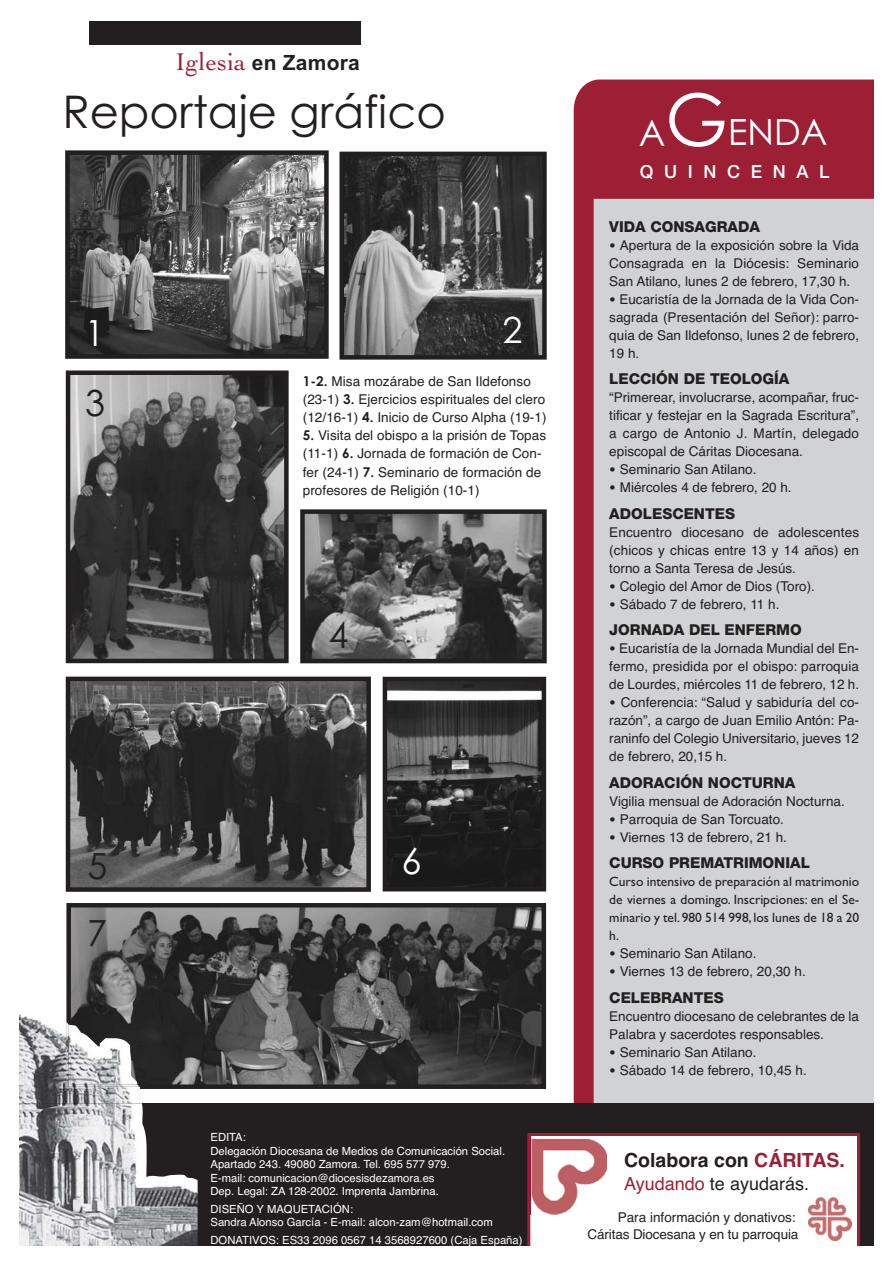
<style>
.page{position:relative;width:893px;height:1265px;background:#fff}
.page>*{position:absolute;margin:0;border:0;box-sizing:border-box;transform-origin:0 0}
.t1{font:45px "Century Gothic";color:#231f20}
.t2{font:36px "Century Gothic";color:#fff}
.t3{font:36px "Century Gothic";color:#231f20}
.t4{font:700 21px "Arial";letter-spacing:.01em;color:#231f20}
.t5{font:700 19.5px "Helvetica";color:#231f20}
.t6{font:18px "Helvetica";color:#231f20}
.t7{font:500 18px "Helvetica Neue";letter-spacing:.59em;color:#fff}
.t8{font:800 15px "Helvetica Neue";color:#231f20}
.t9{font:13.5px/18px "Helvetica";color:#231f20;text-align:justify}
.t10{font:13.5px/18px "Gill Sans";color:#231f20;text-align:justify}
.t11{font:11.25px/13.5px "Helvetica";color:#fff}
.s1{font-family:"Cochin";font-weight:400;font-size:25.5px;color:#9d1f35}
.s2{font-family:"Century Gothic";font-weight:700}
.s3{font-size:72px}
.s4{font-family:"Gill Sans";font-weight:700}
.s5{color:#9d1f35}
</style>
<div class="page">
<svg style="left:573px;top:80px;width:300px;height:1023px;background:#c8b3b9"></svg>
<img style="left:71px;top:908px;width:470px;height:176px">
<div style="left:66px;top:903px;width:480px;height:186px;border:4px solid #231f20"></div>
<div style="left:89px;top:21px;width:271px;height:24px;background:#231f20"></div>
<div style="left:20px;top:1103px;width:853px;height:142px;background:#231f20"></div>
<div style="left:527px;top:1133px;width:333px;height:112px;background:#fff"></div>
<img style="left:808px;top:1197px;width:43px;height:43px">
<img style="left:530px;top:1136px;width:77px;height:78px">
<img style="left:70px;top:155px;width:254px;height:199px">
<div style="left:65px;top:150px;width:264px;height:209px;border:4px solid #231f20"></div>
<img style="left:71px;top:375px;width:212px;height:283px">
<div style="left:66px;top:370px;width:222px;height:293px;border:4px solid #231f20"></div>
<img style="left:20px;top:986px;width:122px;height:117px">
<img style="left:66px;top:1022px;width:74px;height:67px">
<img style="left:69px;top:1024px;width:71px;height:62px">
<img style="left:71px;top:1025px;width:66px;height:59px">
<img style="left:20px;top:1103px;width:178px;height:142px">
<img style="left:344px;top:157px;width:197px;height:197px">
<div style="left:339px;top:152px;width:207px;height:207px;border:4px solid #231f20"></div>
<img style="left:71px;top:681px;width:295px;height:205px">
<div style="left:66px;top:676px;width:305px;height:215px;border:4px solid #231f20"></div>
<img style="left:387px;top:681px;width:154px;height:205px">
<div style="left:382px;top:676px;width:164px;height:215px;border:4px solid #231f20"></div>
<img style="left:305px;top:514px;width:236px;height:144px">
<div style="left:300px;top:509px;width:246px;height:154px;border:4px solid #231f20"></div>
<h3 class="t4" style="left:176px;top:50px;width:186px"><span class="s1">Iglesia</span> en Zamora</h3>
<h1 class="t1" style="left:62px;top:95px;width:385px">Reportaje gráfico</h1>
<h2 class="t2" style="left:85px;top:319px;width:21px">1</h2>
<h2 class="t2" style="left:502px;top:317px;width:21px">2</h2>
<h2 class="t3" style="left:85px;top:389px;width:21px">3</h2>
<p class="t9" style="left:303px;top:374px;width:245px;text-align:left"><span class="s2">1-2.</span> Misa mozárabe de San Ildefonso (23-1) <span class="s2">3.</span> Ejercicios espirituales del clero (12/16-1) <span class="s2">4.</span> Inicio de Curso Alpha (19-1)</p>
<p class="t9" style="left:303px;top:428px;width:245px;text-align:left"><span class="s2">5.</span> Visita del obispo a la prisión de Topas (11-1) <span class="s2">6.</span> Jornada de formación de Con&shy;fer (24-1) <span class="s2">7.</span> Seminario de formación de profesores de Religión (10-1)</p>
<h2 class="t3" style="left:328px;top:621px;width:21px">4</h2>
<h2 class="t3" style="left:88px;top:852px;width:21px">5</h2>
<h2 class="t2" style="left:401px;top:847px;width:21px">6</h2>
<h2 class="t3" style="left:87px;top:919px;width:21px">7</h2>
<p class="t11" style="left:210px;top:1131px;width:296px">EDITA:<br>Delegación Diocesana de Medios de Comunicación Social.<br>Apartado 243. 49080 Zamora. Tel. 695 577 979.<br>E-mail: comunicacion@diocesisdezamora.es<br>Dep. Legal: ZA 128-2002. Imprenta Jambrina.</p>
<p class="t11" style="left:210px;top:1203px;width:284px">DISEÑO Y MAQUETACIÓN:<br>Sandra Alonso García - E-mail: alcon-zam@hotmail.com</p>
<p class="t11" style="left:210px;top:1234px;width:313px">DONATIVOS: ES33 2096 0567 14 3568927600 (Caja España)</p>
<h2 class="t2" style="left:638px;top:119px;width:190px">A<span class="s3">G</span>ENDA</h2>
<h3 class="t7" style="left:639px;top:165px;width:191px">QUINCENAL</h3>
<p class="t8" style="left:609px;top:221px;width:152px">VIDA CONSAGRADA</p>
<p class="t9" style="left:609px;top:237px;width:251px"><span class="s4">•</span> Apertura de la exposición sobre la Vida Consagrada en la Diócesis: Seminario San Atilano, lunes 2 de febrero, 17,30 h.</p>
<p class="t9" style="left:609px;top:291px;width:251px"><span class="s4">•</span> Eucaristía de la Jornada de la Vida Con&shy;sagrada (Presentación del Señor): parro&shy;quia de San Ildefonso, lunes 2 de febrero, 19 h.</p>
<p class="t8" style="left:609px;top:373px;width:182px">LECCIÓN DE TEOLOGÍA</p>
<p class="t9" style="left:609px;top:389px;width:251px">“Primerear, involucrarse, acompañar, fruc&shy;tificar y festejar en la Sagrada Escritura”, a cargo de Antonio J. Martín, delegado episcopal de Cáritas Diocesana.</p>
<p class="t9" style="left:609px;top:461px;width:149px"><span class="s4">•</span> Seminario San Atilano.</p>
<p class="t9" style="left:609px;top:479px;width:184px"><span class="s4">•</span> Miércoles 4 de febrero, 20 h.</p>
<p class="t8" style="left:609px;top:508px;width:127px">ADOLESCENTES</p>
<p class="t9" style="left:609px;top:524px;width:251px">Encuentro diocesano de adolescentes (chicos y chicas entre 13 y 14 años) en torno a Santa Teresa de Jesús.</p>
<p class="t9" style="left:609px;top:578px;width:207px"><span class="s4">•</span> Colegio del Amor de Dios (Toro).</p>
<p class="t9" style="left:609px;top:596px;width:172px"><span class="s4">•</span> Sábado 7 de febrero, 11 h.</p>
<p class="t8" style="left:609px;top:624px;width:194px">JORNADA DEL ENFERMO</p>
<p class="t9" style="left:609px;top:640px;width:251px"><span class="s4">•</span> Eucaristía de la Jornada Mundial del En&shy;fermo, presidida por el obispo: parroquia de Lourdes, miércoles 11 de febrero, 12 h.</p>
<p class="t9" style="left:609px;top:694px;width:251px"><span class="s4">•</span> Conferencia: “Salud y sabiduría del co&shy;razón”, a cargo de Juan Emilio Antón: Pa&shy;raninfo del Colegio Universitario, jueves 12 de febrero, 20,15 h.</p>
<p class="t8" style="left:609px;top:777px;width:187px">ADORACIÓN NOCTURNA</p>
<p class="t9" style="left:609px;top:793px;width:237px">Vigilia mensual de Adoración Nocturna.</p>
<p class="t9" style="left:609px;top:811px;width:176px"><span class="s4">•</span> Parroquia de San Torcuato.</p>
<p class="t9" style="left:609px;top:829px;width:179px"><span class="s4">•</span> Viernes 13 de febrero, 21 h.</p>
<p class="t8" style="left:609px;top:857px;width:202px">CURSO PREMATRIMONIAL</p>
<p class="t10" style="left:609px;top:874px;width:251px">Curso intensivo de preparación al matrimonio de viernes a domingo. Inscripciones: en el Se&shy;minario y tel. 980 514 998, los lunes de 18 a 20 h.</p>
<p class="t9" style="left:609px;top:946px;width:149px"><span class="s4">•</span> Seminario San Atilano.</p>
<p class="t9" style="left:609px;top:964px;width:198px"><span class="s4">•</span> Viernes 13 de febrero, 20,30 h.</p>
<p class="t8" style="left:609px;top:992px;width:116px">CELEBRANTES</p>
<p class="t9" style="left:609px;top:1008px;width:251px">Encuentro diocesano de celebrantes de la<br>Palabra y sacerdotes responsables.</p>
<p class="t9" style="left:609px;top:1044px;width:149px"><span class="s4">•</span> Seminario San Atilano.</p>
<p class="t9" style="left:609px;top:1062px;width:199px"><span class="s4">•</span> Sábado 14 de febrero, 10,45 h.</p>
<h3 class="t5" style="left:624px;top:1153px;width:222px">Colabora con <span class="s5">CÁRITAS.</span></h3>
<h3 class="t6" style="left:624px;top:1176px;width:186px"><span class="s5">Ayudando</span> te ayudarás.</h3>
<p class="t9" style="left:587px;top:1210px;width:212px;line-height:16.2px;text-align:right">Para información y donativos:<br>Cáritas Diocesana y en tu parroquia</p>
</div>
